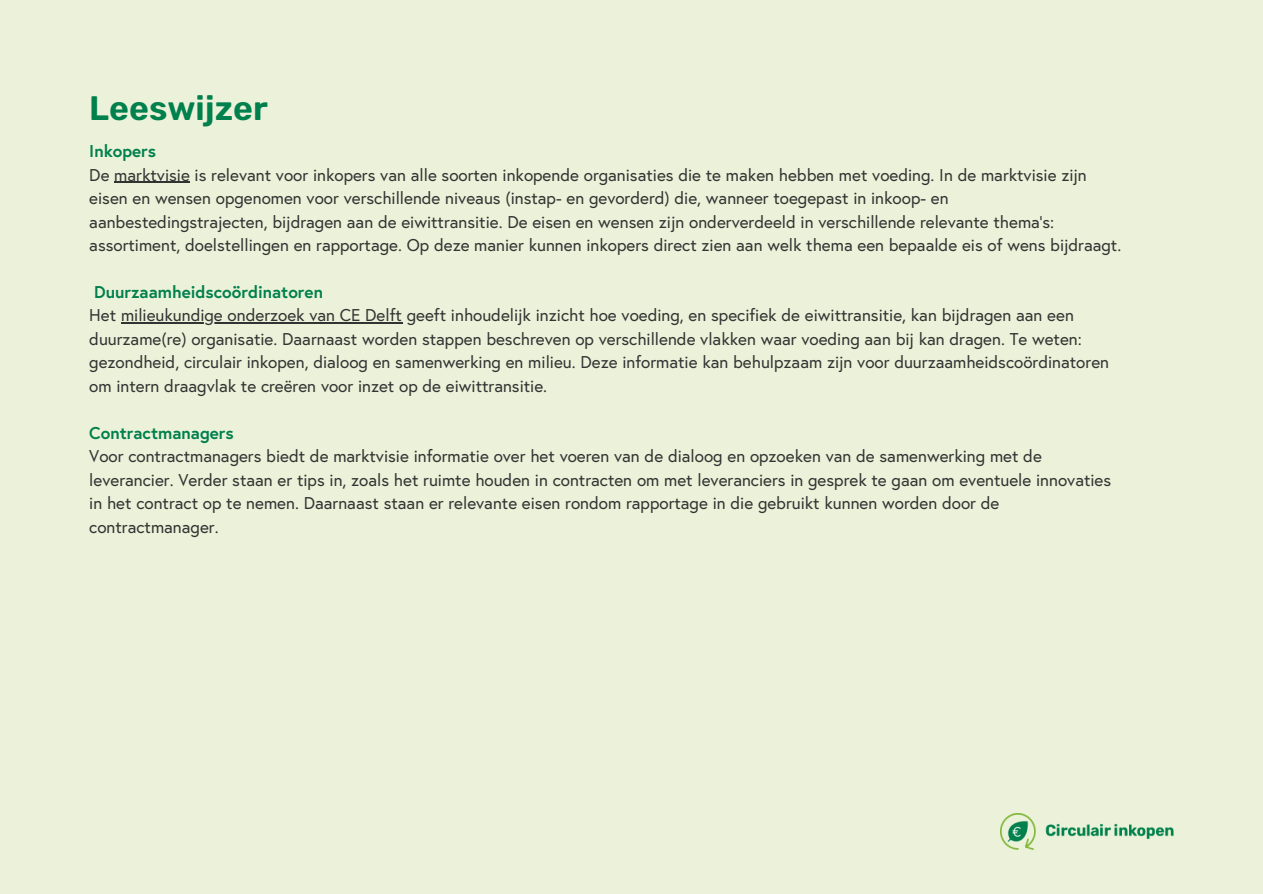
<style>
.page{position:relative;width:1263px;height:894px;background:#fff}
.page>*{position:absolute;margin:0;border:0;box-sizing:border-box;transform-origin:0 0}
.t1{font:600 33.9px "Rubik";color:#00804c}
.t2{font:17.1px/23.4px "Europa";color:#333}
.t3{font:700 17.1px "Europa";color:#00804c}
</style>
<div class="page">
<div style="left:0;top:0;width:1263px;height:893px;background:#ecf2d9"></div>
<img style="left:1000px;top:813px;width:174px;height:36px">
<hr style="left:114px;top:182px;width:76px;height:1px;background:#333">
<hr style="left:121px;top:322px;width:281px;height:1px;background:#333">
<p class="t1" style="left:89px;top:89px;width:180px">Leeswijzer</p>
<p class="t3" style="left:89px;top:144px;width:68px">Inkopers</p>
<p class="t2" style="left:89px;top:164px;width:1033px">De marktvisie is relevant voor inkopers van alle soorten inkopende organisaties die te maken hebben met voeding. In de marktvisie zijn eisen en wensen opgenomen voor verschillende niveaus (instap- en gevorderd) die, wanneer toegepast in inkoop- en aanbestedingstrajecten, bijdragen aan de eiwittransitie. De eisen en wensen zijn onderverdeeld in verschillende relevante thema’s: assortiment, doelstellingen en rapportage. Op deze manier kunnen inkopers direct zien aan welk thema een bepaalde eis of wens bijdraagt.</p>
<p class="t3" style="left:94px;top:284px;width:230px">Duurzaamheidscoördinatoren</p>
<p class="t2" style="left:89px;top:305px;width:986px">Het milieukundige onderzoek van CE Delft geeft inhoudelijk inzicht hoe voeding, en specifiek de eiwittransitie, kan bijdragen aan een</p>
<p class="t2" style="left:89px;top:328px;width:1021px">duurzame(re) organisatie. Daarnaast worden stappen beschreven op verschillende vlakken waar voeding aan bij kan dragen. Te weten: gezondheid, circulair inkopen, dialoog en samenwerking en milieu. Deze informatie kan behulpzaam zijn voor duurzaamheidscoördinatoren om intern draagvlak te creëren voor inzet op de eiwittransitie.</p>
<p class="t3" style="left:89px;top:425px;width:146px">Contractmanagers</p>
<p class="t2" style="left:89px;top:445px;width:1023px">Voor contractmanagers biedt de marktvisie informatie over het voeren van de dialoog en opzoeken van de samenwerking met de leverancier. Verder staan er tips in, zoals het ruimte houden in contracten om met leveranciers in gesprek te gaan om eventuele innovaties in het contract op te nemen. Daarnaast staan er relevante eisen rondom rapportage in die gebruikt kunnen worden door de contractmanager.</p>
</div>
